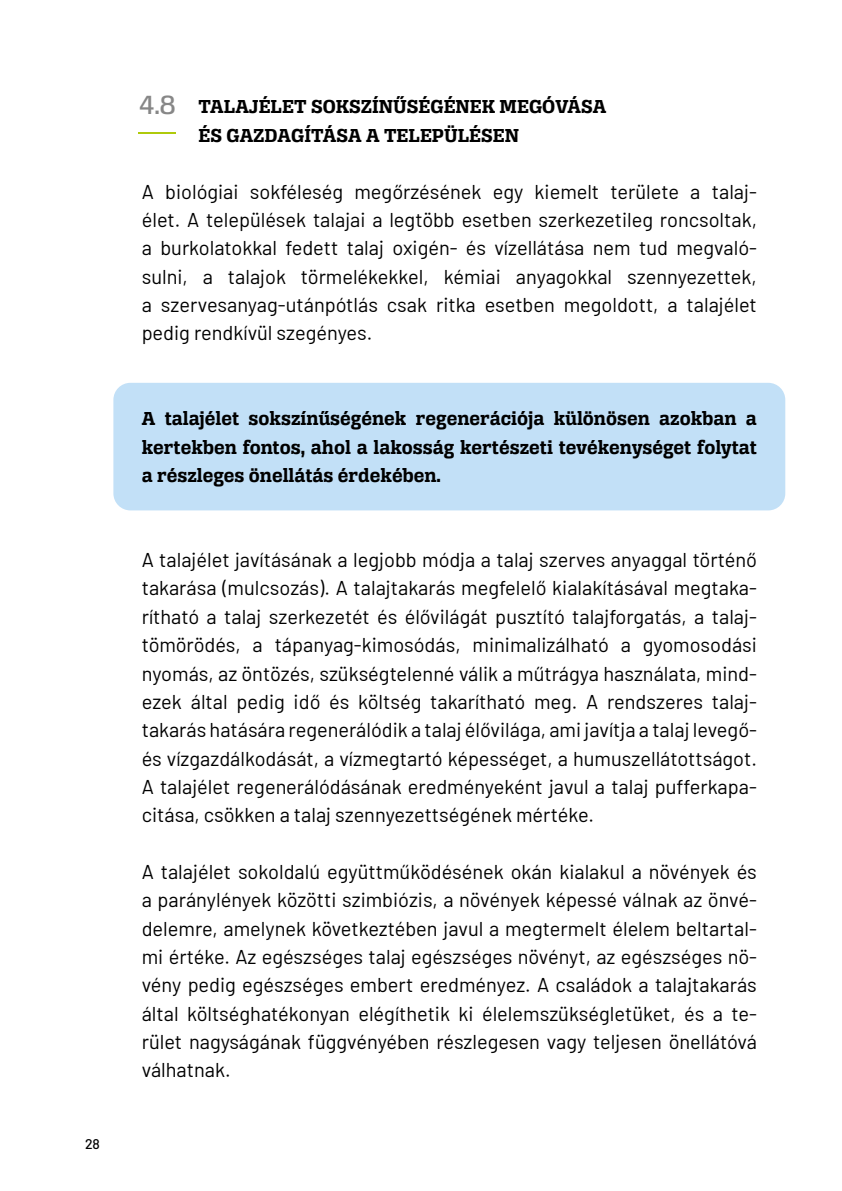
<style>
.page{position:relative;width:842px;height:1191px;background:#fff}
.page>*{position:absolute;margin:0;border:0;box-sizing:border-box;transform-origin:0 0}
.t1{font:64px "Alianza Slab 100";color:#afca0b}
.t2{font:28px "Alianza Slab 500";color:#878787}
.t3{font:20px/28.4px "Barlow";color:#000;text-align:justify}
.t4{font:20px/28.4px "Alianza Slab 700";color:#000}
.t5{font:500 14px "Barlow";color:#000}
</style>
<div class="page">
<div style="left:113px;top:383px;width:672px;height:127px;background:#c2e0f7;border-radius:17px"></div>
<p class="t5" style="left:85px;top:1133px;width:16px">28</p>
<h2 class="t2" style="left:139px;top:89px;width:38px">4.8</h2>
<h1 class="t1" style="left:135px;top:72px;width:45px">__</h1>
<p class="t4" style="left:198px;top:93px;width:409px">TALAJÉLET SOKSZÍNŰSÉGÉNEK MEGÓVÁSA<br>ÉS GAZDAGÍTÁSA A TELEPÜLÉSEN</p>
<p class="t3" style="left:142px;top:175px;width:617px">A biológiai sokféleség megőrzésének egy kiemelt területe a talaj&shy;élet. A települések talajai a legtöbb esetben szerkezetileg roncsoltak, a burkolatokkal fedett talaj oxigén- és vízellátása nem tud megvaló&shy;sulni, a talajok törmelékekkel, kémiai anyagokkal szennyezettek, a szervesanyag-utánpótlás csak ritka esetben megoldott, a talajélet pedig rendkívül szegényes.</p>
<p class="t4" style="left:142px;top:405px;width:617px;text-align:justify">A talajélet sokszínűségének regenerációja különösen azokban a kertekben fontos, ahol a lakosság kertészeti tevékenységet folytat a részleges önellátás érdekében.</p>
<p class="t3" style="left:142px;top:544px;width:617px">A talajélet javításának a legjobb módja a talaj szerves anyaggal történő takarása (mulcsozás). A talajtakarás megfelelő kialakításával megtaka&shy;rítható a talaj szerkezetét és élővilágát pusztító talajforgatás, a talaj&shy;tömörödés, a tápanyag-kimosódás, minimalizálható a gyomosodási nyomás, az öntözés, szükségtelenné válik a műtrágya használata, mind&shy;ezek által pedig idő és költség takarítható meg. A rendszeres talaj&shy;takarás hatására regenerálódik a talaj élővilága, ami javítja a talaj levegő&shy;és vízgazdálkodását, a vízmegtartó képességet, a humuszellátottságot.<br>A talajélet regenerálódásának eredményeként javul a talaj pufferkapa&shy;citása, csökken a talaj szennyezettségének mértéke.</p>
<p class="t3" style="left:142px;top:856px;width:617px">A talajélet sokoldalú együttműködésének okán kialakul a növények és a paránylények közötti szimbiózis, a növények képessé válnak az önvé&shy;delemre, amelynek következtében javul a megtermelt élelem beltartal&shy;mi értéke. Az egészséges talaj egészséges növényt, az egészséges nö&shy;vény pedig egészséges embert eredményez. A családok a talajtakarás által költséghatékonyan elégíthetik ki élelemszükségletüket, és a te&shy;rület nagyságának függvényében részlegesen vagy teljesen önellátóvá válhatnak.</p>
</div>
